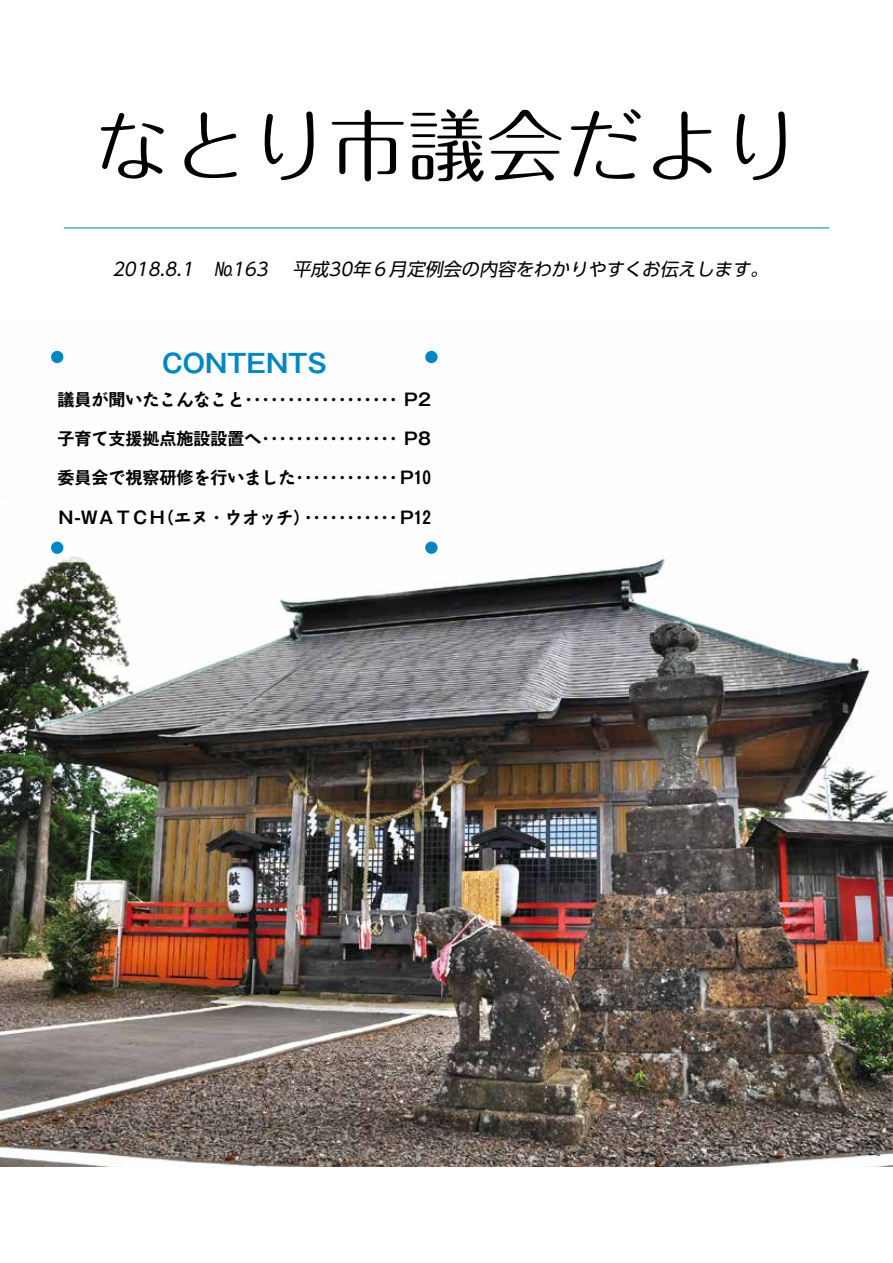
<style>
.page{position:relative;width:893px;height:1263px;background:#fff}
.page>*{position:absolute;margin:0;border:0;box-sizing:border-box;transform-origin:0 0}
.t1{font:78.6px "Maru Fo Pro";color:#000}
.t2{font:700 25.5px "Gothic MB101 Pro De";color:#0087c3}
.t3{font:italic 18px "UD Shin Go Pro";color:#000}
.t4{font:700 16.95px "Gothic MB101 Pro De";color:#000}
.s1{font-family:"Bokutoh N Std De"}
</style>
<div class="page">
<hr style="left:64px;top:227px;width:765px;height:1px;background:#0087c3">
<img style="left:0;top:495px;width:893px;height:671px">
<div style="left:43px;top:342px;width:403px;height:220px;background:#fff;border-radius:17px"></div>
<div style="left:51px;top:351px;width:12px;height:12px;background:#0087c3;border-radius:50%"></div>
<div style="left:51px;top:541px;width:12px;height:13px;background:#0087c3;border-radius:50%"></div>
<div style="left:425px;top:351px;width:13px;height:12px;background:#0087c3;border-radius:50%"></div>
<div style="left:425px;top:541px;width:13px;height:13px;background:#0087c3;border-radius:50%"></div>
<h1 class="t1" style="left:92px;top:83px;width:709px">なとり市議会だより</h1>
<p class="t3" style="left:112px;top:255px;width:88px">2018.8.1</p>
<p class="t3" style="left:232px;top:255px;width:42px">163</p>
<p class="t3" style="left:214px;top:255px;width:25px">№</p>
<p class="t3" style="left:389px;top:255px;width:368px">月定例会の内容をわかりやすくお伝えします</p>
<p class="t3" style="left:352px;top:255px;width:25px">年</p>
<p class="t3" style="left:292px;top:255px;width:43px">平成</p>
<p class="t3" style="left:371px;top:255px;width:25px">６</p>
<p class="t3" style="left:329px;top:255px;width:30px">30</p>
<p class="t3" style="left:750px;top:255px;width:25px">。</p>
<h2 class="t2" style="left:162px;top:342px;width:166px">CONTENTS</h2>
<p class="t4" style="left:57px;top:385px;width:375px">議員<span class="s1">が</span>聞<span class="s1">いたこんなこと</span>･･････････････････ P2</p>
<p class="t4" style="left:57px;top:424px;width:375px">子育<span class="s1">て</span>支援拠点施設設置<span class="s1">へ</span>････････････････ P8</p>
<p class="t4" style="left:57px;top:464px;width:375px">委員会<span class="s1">で</span>視察研修<span class="s1">を</span>行<span class="s1">いました</span>････････････ P10</p>
<p class="t4" style="left:157px;top:503px;width:275px">（<span class="s1">エヌ</span>・<span class="s1">ウオッチ</span>）･･･････････ P12</p>
<p class="t4" style="left:57px;top:503px;width:110px">Ｎ-ＷＡＴＣＨ</p>
</div>
